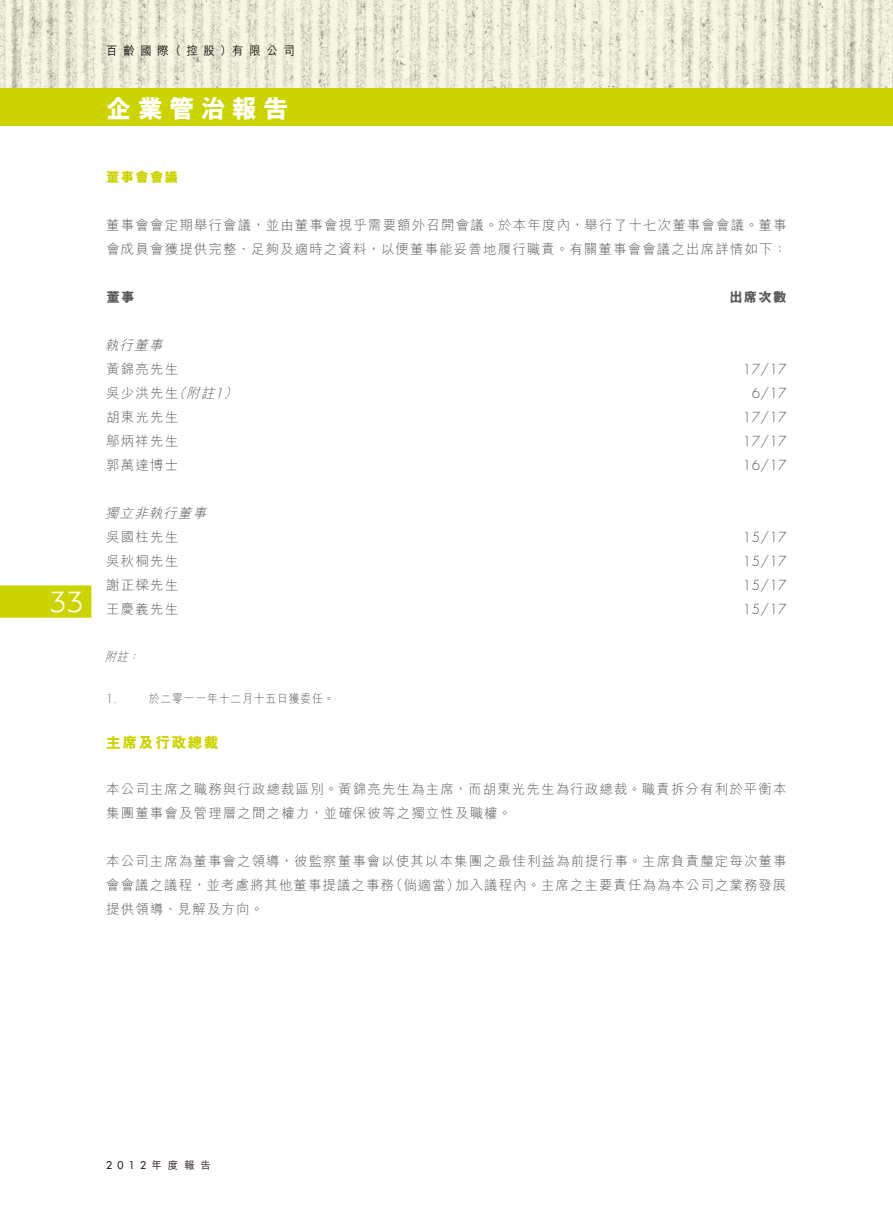
<style>
.page{position:relative;width:893px;height:1212px;background:#fff}
.page>*{position:absolute;margin:0;border:0;box-sizing:border-box;transform-origin:0 0}
.t1{font:300 30px "Formata";color:#fff}
.t2{font:800 25.5px "M Hei HK";letter-spacing:.23em;color:#fff}
.t3{font:800 15px "M Hei HK";letter-spacing:.085em;color:#ccd400}
.t4{font:300 13.5px/24px "M Hei HK";letter-spacing:.08em;color:#595857}
.t5{font:300 13.5px "Futura Std";letter-spacing:.03em;color:#595857}
.t6{font:italic 300 13.5px "M Hei HK";color:#595857}
.t7{font:800 13.5px "M Hei HK";letter-spacing:.085em;color:#595857}
.t8{font:800 13.5px "M Hei HK";letter-spacing:.085em;color:#ccd400}
.t9{font:italic 300 13.5px "Futura Std";color:#595857}
.t10{font:300 12px "M Hei HK";letter-spacing:.08em;color:#595857;scale:.9 1}
.t11{font:500 12px "M Hei HK";color:#231916;scale:.95 1}
.t12{font:italic 300 12px "M Hei HK";color:#595857;scale:.9 1}
.t13{font:300 12px "Futura Std";color:#595857;scale:.9 1}
.t14{font:500 10.5px "M Hei HK";color:#231916}
.t15{font:500 10.5px "Futura Std";color:#231916}
</style>
<div class="page">
<div style="left:0;top:585px;width:91px;height:33px;background:#ccd400"></div>
<img style="left:0;top:0;width:893px;height:89px">
<div style="left:0;top:89px;width:893px;height:37px;background:#ccd400"></div>
<h1 class="t1" style="left:50px;top:584px;width:36px">33</h1>
<p class="t11" style="left:123px;top:42px;width:13px">齡</p>
<p class="t11" style="left:158px;top:42px;width:44px">際（控</p>
<p class="t11" style="left:203px;top:42px;width:44px">股）有</p>
<p class="t11" style="left:284px;top:42px;width:14px">司</p>
<p class="t11" style="left:249px;top:42px;width:14px">限</p>
<p class="t11" style="left:106px;top:42px;width:13px">百</p>
<h2 class="t2" style="left:106px;top:91px;width:184px">企業管治報告</h2>
<p class="t11" style="left:140px;top:42px;width:13px">國</p>
<p class="t11" style="left:266px;top:42px;width:14px">公</p>
<p class="t8" style="left:106px;top:168px;width:74px">董事會會議</p>
<p class="t4" style="left:106px;top:213px;width:682px">董事會會定期舉行會議，並由董事會視乎需要額外召開會議。於本年度內，舉行了十七次董事會會議。董事會成員會獲提供完整、足夠及適時之資料，以便董事能妥善地履行職責。有關董事會會議之出席詳情如下：</p>
<p class="t7" style="left:729px;top:288px;width:59px">出席次數</p>
<p class="t7" style="left:106px;top:288px;width:30px">董事</p>
<p class="t6" style="left:105px;top:336px;width:64px">執行董事</p>
<p class="t4" style="left:106px;top:357px;width:73px">黃錦亮先生</p>
<p class="t5" style="left:743px;top:361px;width:45px">17/17</p>
<p class="t6" style="left:172px;top:384px;width:20px">（</p>
<p class="t6" style="left:186px;top:384px;width:57px">附註 (</p>
<p class="t4" style="left:106px;top:381px;width:73px">吳少洪先生</p>
<p class="t9" style="left:215px;top:385px;width:14px">1</p>
<p class="t5" style="left:752px;top:385px;width:37px">6/17</p>
<p class="t4" style="left:106px;top:405px;width:73px">胡東光先生</p>
<p class="t5" style="left:743px;top:409px;width:45px">17/17</p>
<p class="t4" style="left:106px;top:429px;width:73px">鄔炳祥先生</p>
<p class="t5" style="left:743px;top:433px;width:45px">17/17</p>
<p class="t4" style="left:106px;top:453px;width:73px">郭萬達博士</p>
<p class="t6" style="left:105px;top:504px;width:107px">獨立非執行董事</p>
<p class="t5" style="left:743px;top:457px;width:45px">16/17</p>
<p class="t4" style="left:106px;top:525px;width:73px">吳國柱先生</p>
<p class="t5" style="left:743px;top:529px;width:45px">15/17</p>
<p class="t4" style="left:106px;top:549px;width:73px">吳秋桐先生</p>
<p class="t5" style="left:743px;top:553px;width:45px">15/17</p>
<p class="t4" style="left:106px;top:573px;width:73px">謝正樑先生</p>
<p class="t5" style="left:743px;top:577px;width:45px">15/17</p>
<p class="t4" style="left:106px;top:597px;width:73px">王慶義先生</p>
<p class="t12" style="left:128px;top:648px;width:18px">：</p>
<p class="t12" style="left:105px;top:648px;width:31px">附註</p>
<p class="t5" style="left:743px;top:601px;width:45px">15/17</p>
<p class="t10" style="left:149px;top:690px;width:207px">於二零一一年十二月十五日獲委任。</p>
<p class="t13" style="left:106px;top:691px;width:13px">1.</p>
<p class="t3" style="left:106px;top:732px;width:114px">主席及行政總裁</p>
<p class="t4" style="left:106px;top:777px;width:682px">本公司主席之職務與行政總裁區別。黃錦亮先生為主席，而胡東光先生為行政總裁。職責拆分有利於平衡本集團董事會及管理層之間之權力，並確保彼等之獨立性及職權。</p>
<p class="t4" style="left:106px;top:849px;width:682px;text-align:right">本公司主席為董事會之領導，彼監察董事會以使其以本集團之最佳利益為前提行事。主席負責釐定每次董事加入議程內。主席之主要責任為為本公司之業務發展</p>
<p class="t4" style="left:389px;top:873px;width:72px">（倘適當）</p>
<p class="t4" style="left:106px;top:873px;width:289px">會會議之議程，並考慮將其他董事提議之事務提供領導、見解及方向。</p>
<p class="t14" style="left:152px;top:1158px;width:61px">年度報告</p>
<p class="t15" style="left:106px;top:1158px;width:42px">2012</p>
</div>
